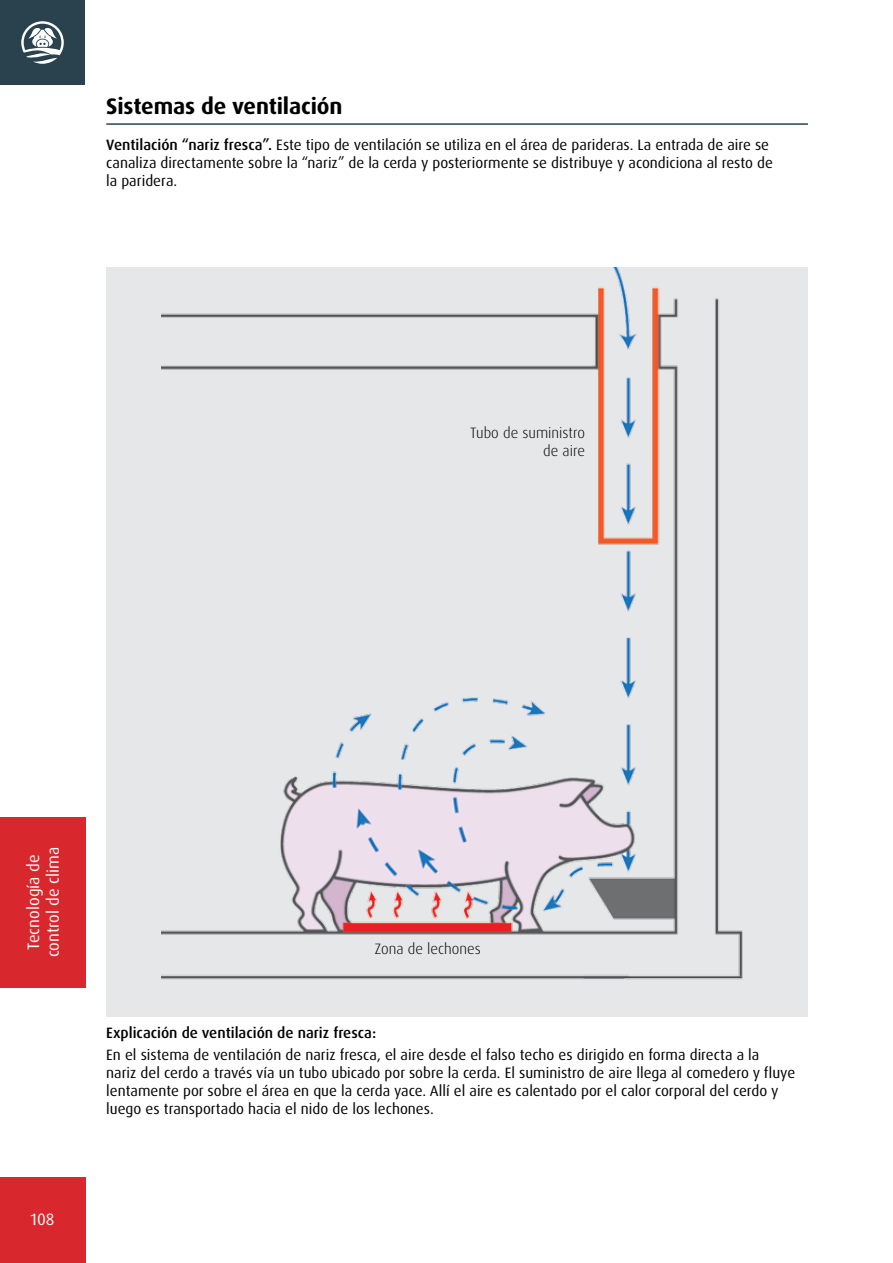
<style>
.page{position:relative;width:893px;height:1263px;background:#fff}
.page>*{position:absolute;margin:0;border:0;box-sizing:border-box;transform-origin:0 0}
.t1{font:700 22.5px "Dax OT";letter-spacing:-.005em;color:#000}
.t2{font:16.5px/19.8px "Dax OT";color:#fff;text-align:center}
.t3{font:15px/18px "Dax OT";color:#000}
.t4{font:500 15px "Dax OT";color:#000}
.t5{font:300 15px/18px "Dax OT";color:#000;text-align:right}
.s1{font-weight:500}
</style>
<div class="page">
<div style="left:0;top:1178px;width:85px;height:85px;background:#d9272e"></div>
<div style="left:0;top:0;width:85px;height:85px;background:#29424e"></div>
<svg style="left:21px;top:21px;width:43px;height:43px"></svg>
<div style="left:106px;top:267px;width:702px;height:749px;background:#e6e7e8"></div>
<img style="left:162px;top:267px;width:581px;height:713px">
<hr style="left:106px;top:123px;width:702px;height:2px;background:#29424e">
<div style="left:0;top:817px;width:85px;height:170px;background:#d9272e"></div>
<h1 class="t1" style="left:106px;top:91px;width:238px">Sistemas de ventilación</h1>
<p class="t3" style="left:106px;top:136px;width:668px"><span class="s1">Ventilación “nariz fresca”.</span> Este tipo de ventilación se utiliza en el área de parideras. La entrada de aire se canaliza directamente sobre la “nariz” de la cerda y posteriormente se distribuye y acondiciona al resto de la paridera.</p>
<p class="t5" style="left:470px;top:424px;width:116px">Tubo de suministro de aire</p>
<p class="t2" style="left:24px;top:957px;width:112px;rotate:-90deg">Tecnología de control de clima</p>
<p class="t2" style="left:31px;top:1209px;width:25px">108</p>
<p class="t5" style="left:375px;top:940px;width:107px">Zona de lechones</p>
<p class="t4" style="left:106px;top:1023px;width:271px">Explicación de ventilación de nariz fresca:</p>
<p class="t3" style="left:106px;top:1046px;width:690px">En el sistema de ventilación de nariz fresca, el aire desde el falso techo es dirigido en forma directa a la<br>nariz del cerdo a través vía un tubo ubicado por sobre la cerda. El suministro de aire llega al comedero y fluye lentamente por sobre el área en que la cerda yace. Allí el aire es calentado por el calor corporal del cerdo y luego es transportado hacia el nido de los lechones.</p>
</div>
